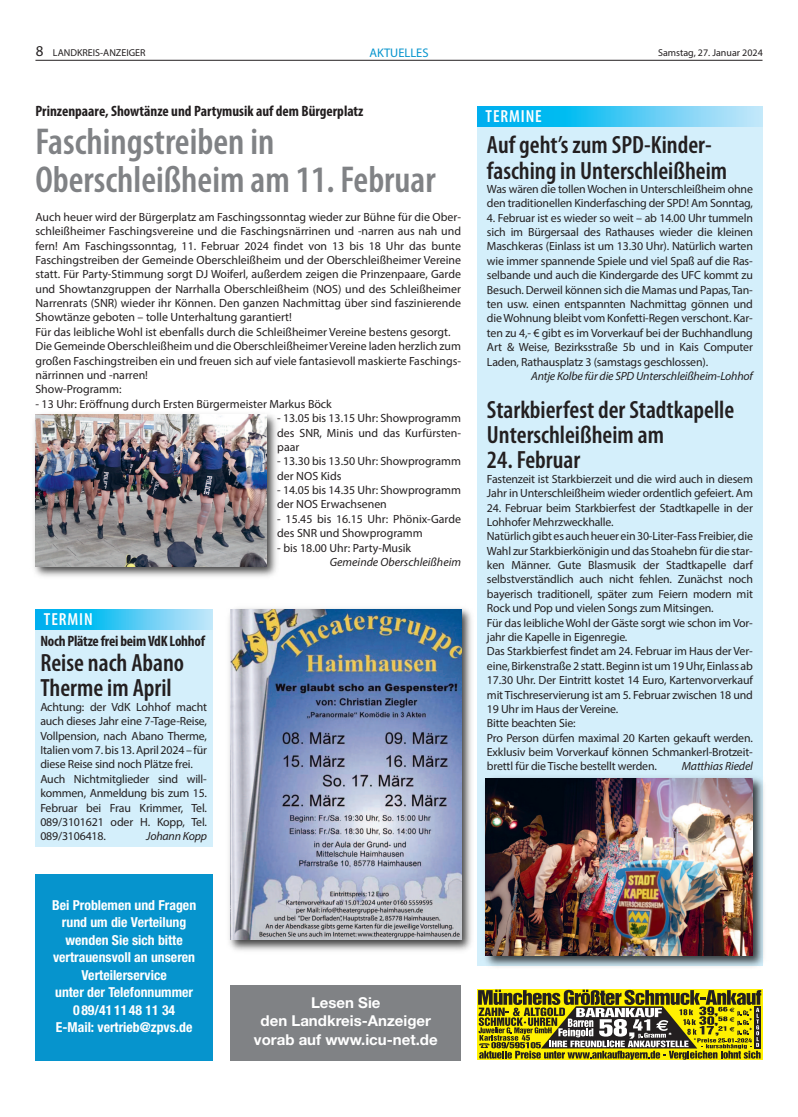
<style>
.page{position:relative;width:798px;height:1117px;background:#fff}
.page>*{position:absolute;margin:0;border:0;box-sizing:border-box;transform-origin:0 0}
.t1{font:600 condensed 37.5px/37.5px "Myriad Pro";color:#808285}
.t2{font:600 condensed 25px/25px "Myriad Pro";color:#231f20}
.t3{font:600 condensed 17.5px "Myriad Pro";letter-spacing:.05em;color:#fff}
.t4{font:700 condensed 15px "Myriad Pro";color:#231f20}
.t5{font:700 15px/18.8px "Helvetica Neue";color:#fff;text-align:center}
.t6{font:700 condensed 13.75px/17.5px "Helvetica Neue";color:#fff;text-align:center}
.t7{font:12.5px "Myriad Pro";color:#0694cd}
.t8{font:11.88px/14.4px "Myriad Pro";letter-spacing:-.015em;color:#231f20;text-align:justify}
.t9{font:italic 11.88px "Myriad Pro";letter-spacing:-.015em;color:#231f20}
.t10{font:10px "Myriad Pro";color:#231f20}
.s1{font-size:15px}
</style>
<div class="page">
<div style="left:35px;top:874px;width:178px;height:185px;background:#0694cd"></div>
<hr style="left:35px;top:60px;width:727px;height:1px;background:#231f20">
<div style="left:477px;top:122px;width:285px;height:843px;background:#d4effb"></div>
<svg style="left:477px;top:106px;width:285px;height:21px"></svg>
<img style="left:480px;top:772px;width:284px;height:195px">
<img style="left:485px;top:777px;width:267px;height:178px">
<img style="left:229px;top:608px;width:243px;height:343px">
<img style="left:230px;top:609px;width:231px;height:330px">
<img style="left:34px;top:414px;width:243px;height:163px">
<img style="left:35px;top:415px;width:231px;height:151px">
<div style="left:35px;top:624px;width:178px;height:223px;background:#d4effb"></div>
<svg style="left:35px;top:609px;width:178px;height:20px"></svg>
<div style="left:230px;top:984px;width:231px;height:75px;background:#808285"></div>
<svg style="left:478px;top:989px;width:283px;height:70px"></svg>
<p class="t10" style="left:36px;top:49px;width:111px"><span class="s1">8</span> LANDKREIS-ANZEIGER</p>
<p class="t7" style="left:369px;top:48px;width:61px">AKTUELLES</p>
<p class="t10" style="left:657px;top:49px;width:106px">Samstag, 27. Januar 2024</p>
<p class="t4" style="left:35px;top:106px;width:329px">Prinzenpaare, Showtänze und Partymusik auf dem Bürgerplatz</p>
<p class="t1" style="left:35px;top:126px;width:401px">Faschingstreiben in<br>Oberschleißheim am 11. Februar</p>
<p class="t8" style="left:35px;top:210px;width:427px">Auch heuer wird der Bürgerplatz am Faschingssonntag wieder zur Bühne für die Ober&shy;schleißheimer Faschingsvereine und die Faschingsnärrinen und -narren aus nah und fern! Am Faschingssonntag, 11. Februar 2024 findet von 13 bis 18 Uhr das bunte Faschingstreiben der Gemeinde Oberschleißheim und der Oberschleißheimer Vereine statt. Für Party-Stimmung sorgt DJ Woiferl, außerdem zeigen die Prinzenpaare, Garde und Showtanzgruppen der Narrhalla Oberschleißheim (NOS) und des Schleißheimer Narrenrats (SNR) wieder ihr Können. Den ganzen Nachmittag über sind faszinierende Showtänze geboten – tolle Unterhaltung garantiert!</p>
<p class="t8" style="left:35px;top:325px;width:416px">Für das leibliche Wohl ist ebenfalls durch die Schleißheimer Vereine bestens gesorgt.</p>
<p class="t8" style="left:35px;top:340px;width:427px">Die Gemeinde Oberschleißheim und die Oberschleißheimer Vereine laden herzlich zum großen Faschingstreiben ein und freuen sich auf viele fantasievoll maskierte Faschings&shy;närrinnen und -narren!</p>
<p class="t8" style="left:35px;top:383px;width:88px">Show-Programm:</p>
<p class="t8" style="left:35px;top:397px;width:298px">- 13 Uhr: Eröffnung durch Ersten Bürgermeister Markus Böck</p>
<p class="t8" style="left:277px;top:412px;width:185px">- 13.05 bis 13.15 Uhr: Showprogramm des SNR, Minis und das Kurfürsten&shy;paar</p>
<p class="t8" style="left:277px;top:455px;width:185px">- 13.30 bis 13.50 Uhr: Showprogramm der NOS Kids</p>
<p class="t8" style="left:277px;top:484px;width:185px">- 14.05 bis 14.35 Uhr: Showprogramm der NOS Erwachsenen</p>
<p class="t8" style="left:277px;top:512px;width:185px">- 15.45 bis 16.15 Uhr: Phönix-Garde des SNR und Showprogramm</p>
<p class="t8" style="left:277px;top:541px;width:135px">- bis 18.00 Uhr: Party-Musik</p>
<p class="t9" style="left:330px;top:557px;width:133px">Gemeinde Oberschleißheim</p>
<p class="t3" style="left:44px;top:612px;width:50px">TERMIN</p>
<p class="t4" style="left:40px;top:636px;width:166px">Noch Plätze frei beim VdK Lohhof</p>
<p class="t2" style="left:40px;top:652px;width:145px">Reise nach Abano<br>Therme im April</p>
<p class="t8" style="left:40px;top:700px;width:168px">Achtung: der VdK Lohhof macht auch dieses Jahr eine 7-Tage-Reise, Vollpension, nach Abano Therme, Italien vom 7. bis 13. April 2024 – für diese Reise sind noch Plätze frei.</p>
<p class="t8" style="left:40px;top:772px;width:168px">Auch Nichtmitglieder sind will&shy;kommen, Anmeldung bis zum 15.<br>Februar bei Frau Krimmer, Tel.<br>089/3101621 oder H. Kopp, Tel.<br>089/3106418.</p>
<p class="t9" style="left:146px;top:831px;width:62px">Johann Kopp</p>
<p class="t6" style="left:52px;top:897px;width:146px">Bei Problemen und Fragen rund um die Verteilung wenden Sie sich bitte vertrauensvoll an unseren<br>Verteilerservice<br>unter der Telefonnummer<br>0 89/41 11 48 11 34<br>E-Mail: vertrieb@zpvs.de</p>
<p class="t5" style="left:254px;top:994px;width:185px">Lesen Sie<br>den Landkreis-Anzeiger vorab auf www.icu-net.de</p>
<p class="t3" style="left:485px;top:110px;width:58px">TERMINE</p>
<p class="t2" style="left:486px;top:135px;width:242px">Auf geht’s zum SPD-Kinder&shy;fasching in Unterschleißheim</p>
<p class="t8" style="left:486px;top:183px;width:267px">Was wären die tollen Wochen in Unterschleißheim ohne den traditionellen Kinderfasching der SPD! Am Sonntag,</p>
<p class="t8" style="left:486px;top:211px;width:267px">4. Februar ist es wieder so weit – ab 14.00 Uhr tummeln sich im Bürgersaal des Rathauses wieder die kleinen Maschkeras (Einlass ist um 13.30 Uhr). Natürlich warten wie immer spannende Spiele und viel Spaß auf die Ras&shy;selbande und auch die Kindergarde des UFC kommt zu Besuch. Derweil können sich die Mamas und Papas, Tan&shy;ten usw. einen entspannten Nachmittag gönnen und die Wohnung bleibt vom Konfetti-Regen verschont. Kar&shy;ten zu 4,- € gibt es im Vorverkauf bei der Buchhandlung Art &amp; Weise, Bezirksstraße 5b und in Kais Computer Laden, Rathausplatz 3 (samstags geschlossen).</p>
<p class="t9" style="left:531px;top:371px;width:223px">Antje Kolbe für die SPD Unterschleißheim-Lohhof</p>
<p class="t2" style="left:486px;top:399px;width:249px">Starkbierfest der Stadtkapelle<br>Unterschleißheim am</p>
<p class="t2" style="left:486px;top:449px;width:95px">24. Februar</p>
<p class="t8" style="left:486px;top:472px;width:267px">Fastenzeit ist Starkbierzeit und die wird auch in diesem<br>Jahr in Unterschleißheim wieder ordentlich gefeiert. Am</p>
<p class="t8" style="left:486px;top:501px;width:267px">24. Februar beim Starkbierfest der Stadtkapelle in der<br>Lohhofer Mehrzweckhalle.</p>
<p class="t8" style="left:486px;top:530px;width:267px">Natürlich gibt es auch heuer ein 30-Liter-Fass Freibier, die Wahl zur Starkbierkönigin und das Stoahebn für die star&shy;ken Männer. Gute Blasmusik der Stadtkapelle darf selbstverständlich auch nicht fehlen. Zunächst noch bayerisch traditionell, später zum Feiern modern mit Rock und Pop und vielen Songs zum Mitsingen.</p>
<p class="t8" style="left:486px;top:616px;width:267px">Für das leibliche Wohl der Gäste sorgt wie schon im Vor&shy;jahr die Kapelle in Eigenregie.</p>
<p class="t8" style="left:486px;top:645px;width:267px">Das Starkbierfest findet am 24. Februar im Haus der Ver&shy;eine, Birkenstraße 2 statt. Beginn ist um 19 Uhr, Einlass ab 17.30 Uhr. Der Eintritt kostet 14 Euro, Kartenvorverkauf mit Tischreservierung ist am 5. Februar zwischen 18 und 19 Uhr im Haus der Vereine.</p>
<p class="t8" style="left:486px;top:717px;width:90px">Bitte beachten Sie:</p>
<p class="t8" style="left:486px;top:731px;width:267px">Pro Person dürfen maximal 20 Karten gekauft werden.<br>Exklusiv beim Vorverkauf können Schmankerl-Brotzeit&shy;brettl für die Tische bestellt werden.</p>
<p class="t9" style="left:681px;top:761px;width:73px">Matthias Riedel</p>
</div>
